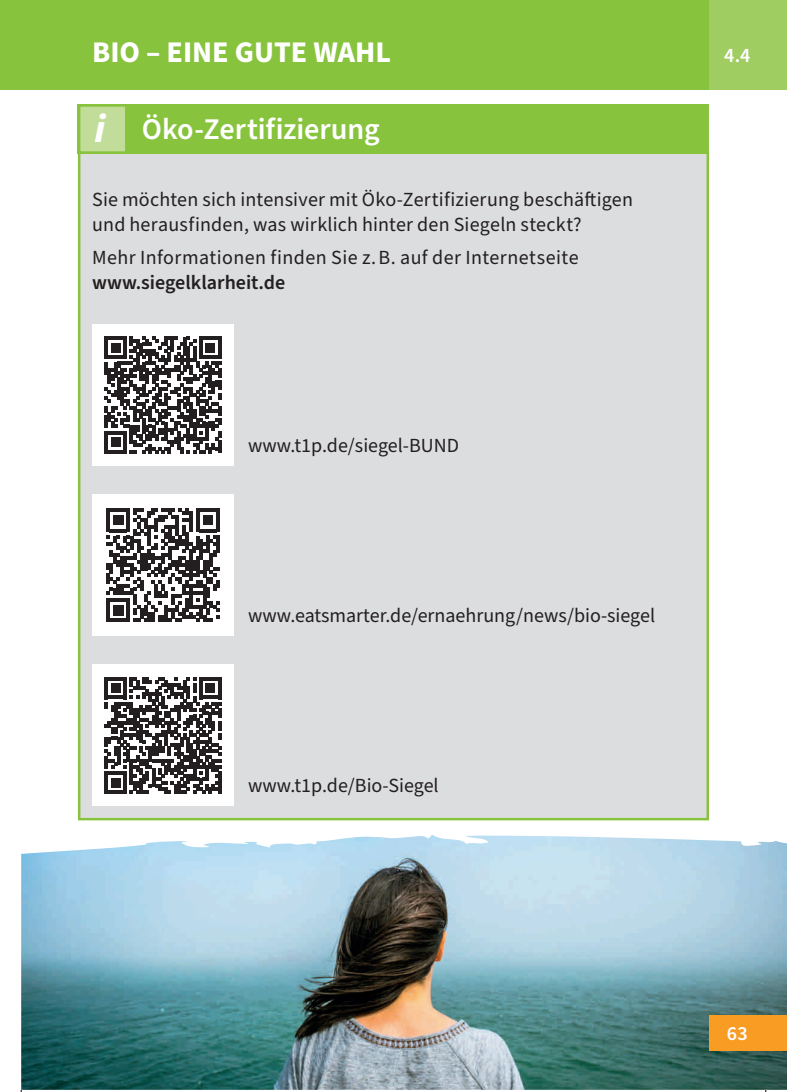
<style>
.page{position:relative;width:787px;height:1092px;background:#fff}
.page>*{position:absolute;margin:0;border:0;box-sizing:border-box;transform-origin:0 0}
.t1{font:600 30px "Source Sans Pro";letter-spacing:-.005em;color:#fff}
.t2{font:700 30px "Source Sans Pro";color:#fff}
.t3{font:20px/25px "Source Sans Pro";letter-spacing:.01em;color:#231f20}
.t4{font:600 20px "Source Sans Pro";color:#231f20}
.t5{font:600 20px "Source Sans Pro";color:#fff}
.s1{font-weight:700;font-style:italic;font-size:40px}
</style>
<div class="page">
<div style="left:0;top:0;width:786px;height:90px;background:#88c33e"></div>
<div style="left:78px;top:150px;width:631px;height:670px;background:#dcdddf;border:2px solid #88c33e"></div>
<img style="left:21px;top:834px;width:765px;height:255px">
<div style="left:709px;top:0;width:77px;height:90px;background:#9fcd61"></div>
<div style="left:78px;top:104px;width:631px;height:50px;background:#88c33e"></div>
<div style="left:79px;top:105px;width:47px;height:47px;background:#c2dd9a"></div>
<div style="left:78px;top:104px;width:49px;height:50px;border:2px solid #88c33e"></div>
<div style="left:92px;top:324px;width:142px;height:142px;background:#fff"></div>
<svg style="left:105px;top:336px;width:116px;height:117px"></svg>
<div style="left:92px;top:494px;width:142px;height:142px;background:#fff"></div>
<svg style="left:106px;top:508px;width:114px;height:114px"></svg>
<div style="left:92px;top:664px;width:142px;height:142px;background:#fff"></div>
<svg style="left:105px;top:677px;width:116px;height:116px"></svg>
<hr style="left:218px;top:771px;width:3px;height:22px;background:#231f20">
<div style="left:709px;top:1015px;width:77px;height:35px;background:#f89c23"></div>
<h1 class="t2" style="left:92px;top:32px;width:300px">BIO – EINE GUTE WAHL</h1>
<p class="t5" style="left:724px;top:42px;width:28px">4.4</p>
<h1 class="t1" style="left:95px;top:109px;width:286px"><span class="s1">i</span> Öko-Zertifizierung</h1>
<p class="t3" style="left:92px;top:188px;width:542px">Sie möchten sich intensiver mit Öko-Zertifizierung beschäftigen und herausfinden, was wirklich hinter den Siegeln steckt?</p>
<p class="t3" style="left:92px;top:245px;width:488px">Mehr Informationen finden Sie z. B. auf der Internetseite</p>
<p class="t4" style="left:92px;top:268px;width:195px">www.siegelklarheit.de</p>
<p class="t3" style="left:248px;top:433px;width:212px">www.t1p.de/siegel-BUND</p>
<p class="t3" style="left:248px;top:603px;width:408px">www.eatsmarter.de/ernaehrung/news/bio-siegel</p>
<p class="t3" style="left:248px;top:773px;width:192px">www.t1p.de/Bio-Siegel</p>
<p class="t5" style="left:726px;top:1019px;width:23px">63</p>
</div>
